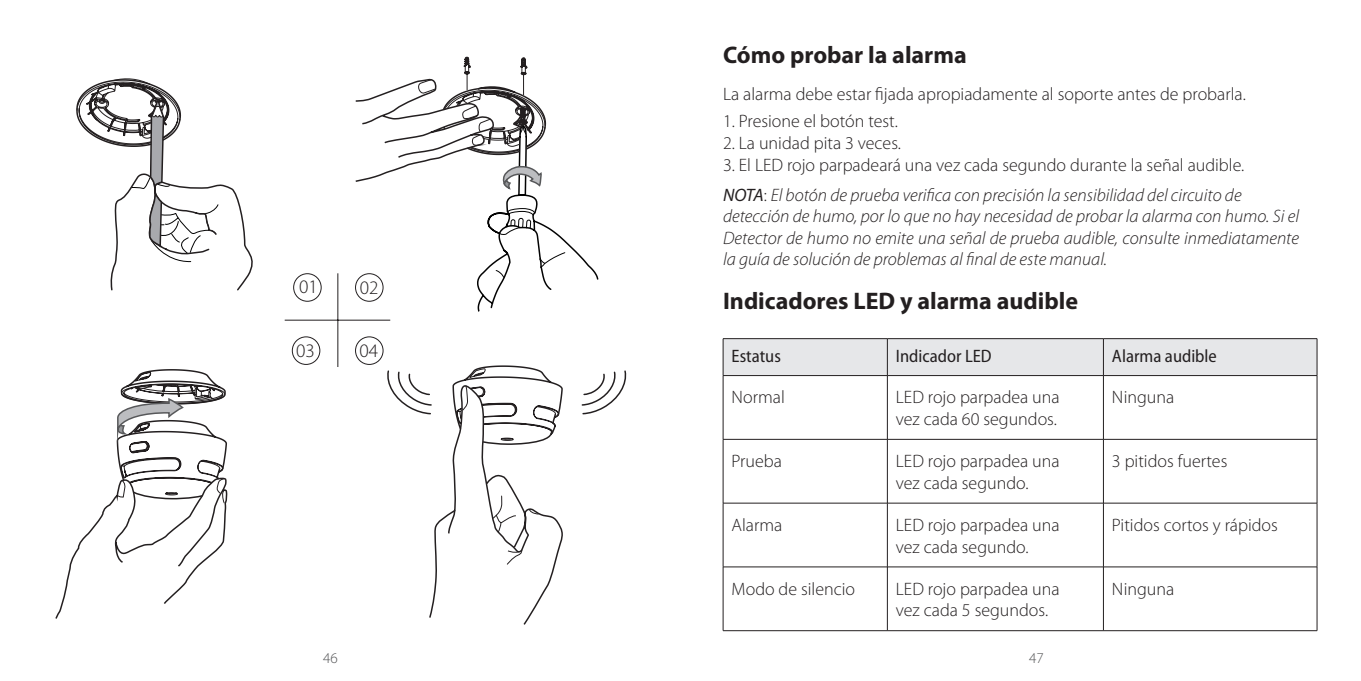
<style>
.page{position:relative;width:1361px;height:681px;background:#fff}
.page>*{position:absolute;margin:0;border:0;box-sizing:border-box;transform-origin:0 0}
.t1{font:700 24px "Myriad Pro";color:#231f20}
.t2{font:300 19.2px "Myriad Pro";color:#231f20}
.t3{font:300 18px/21.6px "Myriad Pro";color:#231f20}
.t4{font:italic 300 18px/21.6px "Myriad Pro";color:#231f20}
.t5{font:semi-condensed 18px "Myriad Pro";color:#231f20}
.t6{font:300 15px "Myriad Pro";color:#535455}
.s1{font-style:normal}
.s2{font-weight:400}
</style>
<div class="page">
<div style="left:723px;top:339px;width:593px;height:36px;background:#e6e7e9"></div>
<hr style="left:723px;top:338px;width:164px;height:1px;background:#231f20">
<hr style="left:722px;top:338px;width:1px;height:37px;background:#231f20">
<hr style="left:887px;top:338px;width:216px;height:1px;background:#231f20">
<hr style="left:887px;top:338px;width:1px;height:37px;background:#231f20">
<hr style="left:1103px;top:338px;width:214px;height:1px;background:#231f20">
<hr style="left:1103px;top:338px;width:1px;height:37px;background:#231f20">
<hr style="left:1316px;top:338px;width:1px;height:37px;background:#231f20">
<hr style="left:723px;top:375px;width:164px;height:1px;background:#231f20">
<hr style="left:722px;top:375px;width:1px;height:64px;background:#231f20">
<hr style="left:887px;top:375px;width:216px;height:1px;background:#231f20">
<hr style="left:887px;top:375px;width:1px;height:64px;background:#231f20">
<hr style="left:1103px;top:375px;width:214px;height:1px;background:#231f20">
<hr style="left:1103px;top:375px;width:1px;height:64px;background:#231f20">
<hr style="left:1316px;top:375px;width:1px;height:64px;background:#231f20">
<hr style="left:723px;top:438px;width:164px;height:1px;background:#231f20">
<hr style="left:722px;top:439px;width:1px;height:64px;background:#231f20">
<hr style="left:887px;top:438px;width:216px;height:1px;background:#231f20">
<hr style="left:887px;top:439px;width:1px;height:64px;background:#231f20">
<hr style="left:1103px;top:438px;width:214px;height:1px;background:#231f20">
<hr style="left:1103px;top:439px;width:1px;height:64px;background:#231f20">
<hr style="left:1316px;top:439px;width:1px;height:64px;background:#231f20">
<hr style="left:723px;top:502px;width:164px;height:1px;background:#231f20">
<hr style="left:722px;top:503px;width:1px;height:63px;background:#231f20">
<hr style="left:887px;top:502px;width:216px;height:1px;background:#231f20">
<hr style="left:887px;top:503px;width:1px;height:63px;background:#231f20">
<hr style="left:1103px;top:502px;width:214px;height:1px;background:#231f20">
<hr style="left:1103px;top:503px;width:1px;height:63px;background:#231f20">
<hr style="left:1316px;top:503px;width:1px;height:63px;background:#231f20">
<hr style="left:723px;top:566px;width:164px;height:1px;background:#231f20">
<hr style="left:722px;top:566px;width:1px;height:64px;background:#231f20">
<hr style="left:887px;top:566px;width:216px;height:1px;background:#231f20">
<hr style="left:887px;top:566px;width:1px;height:64px;background:#231f20">
<hr style="left:1103px;top:566px;width:214px;height:1px;background:#231f20">
<hr style="left:1103px;top:566px;width:1px;height:64px;background:#231f20">
<hr style="left:1316px;top:566px;width:1px;height:64px;background:#231f20">
<hr style="left:723px;top:630px;width:164px;height:1px;background:#231f20">
<hr style="left:887px;top:630px;width:216px;height:1px;background:#231f20">
<hr style="left:1103px;top:630px;width:214px;height:1px;background:#231f20">
<svg style="left:55px;top:78px;width:198px;height:541px"></svg>
<svg style="left:284px;top:57px;width:343px;height:568px"></svg>
<p class="t2" style="left:299px;top:276px;width:20px">01</p>
<p class="t2" style="left:360px;top:277px;width:20px">02</p>
<p class="t2" style="left:296px;top:340px;width:20px">03</p>
<p class="t2" style="left:359px;top:340px;width:20px">04</p>
<h1 class="t1" style="left:723px;top:39px;width:245px">Cómo probar la alarma</h1>
<p class="t3" style="left:723px;top:83px;width:524px">La alarma debe estar fijada apropiadamente al soporte antes de probarla.</p>
<p class="t3" style="left:723px;top:111px;width:176px">1. Presione el botón test.</p>
<p class="t3" style="left:723px;top:132px;width:179px">2. La unidad pita 3 veces.</p>
<p class="t4" style="left:723px;top:150px;width:523px;line-height:30px"><span class="s1">3. El LED rojo parpadeará una vez cada segundo durante la señal audible.<br></span><span class="s2">NOTA</span><span class="s1">:</span> El botón de prueba verifica con precisión la sensibilidad del circuito de</p>
<p class="t4" style="left:723px;top:206px;width:578px;text-align:justify">detección de humo, por lo que no hay necesidad de probar la alarma con humo. Si el Detector de humo no emite una señal de prueba audible, consulte inmediatamente la guía de solución de problemas al final de este manual.</p>
<h1 class="t1" style="left:723px;top:285px;width:356px">Indicadores LED y alarma audible</h1>
<p class="t5" style="left:731px;top:346px;width:51px">Estatus</p>
<p class="t5" style="left:896px;top:346px;width:97px">Indicador LED</p>
<p class="t5" style="left:1112px;top:346px;width:106px">Alarma audible</p>
<p class="t3" style="left:731px;top:387px;width:55px">Normal</p>
<p class="t3" style="left:896px;top:387px;width:165px">LED rojo parpadea una vez cada 60 segundos.</p>
<p class="t3" style="left:1112px;top:387px;width:64px">Ninguna</p>
<p class="t3" style="left:731px;top:450px;width:52px">Prueba</p>
<p class="t3" style="left:896px;top:450px;width:165px">LED rojo parpadea una vez cada segundo.</p>
<p class="t3" style="left:1112px;top:450px;width:117px">3 pitidos fuertes</p>
<p class="t3" style="left:731px;top:514px;width:52px">Alarma</p>
<p class="t3" style="left:896px;top:514px;width:165px">LED rojo parpadea una vez cada segundo.</p>
<p class="t3" style="left:1112px;top:514px;width:167px">Pitidos cortos y rápidos</p>
<p class="t3" style="left:731px;top:578px;width:125px">Modo de silencio</p>
<p class="t3" style="left:896px;top:578px;width:165px">LED rojo parpadea una vez cada 5 segundos.</p>
<p class="t3" style="left:1112px;top:578px;width:64px">Ninguna</p>
<p class="t6" style="left:323px;top:649px;width:16px">46</p>
<p class="t6" style="left:1029px;top:649px;width:16px">47</p>
</div>
